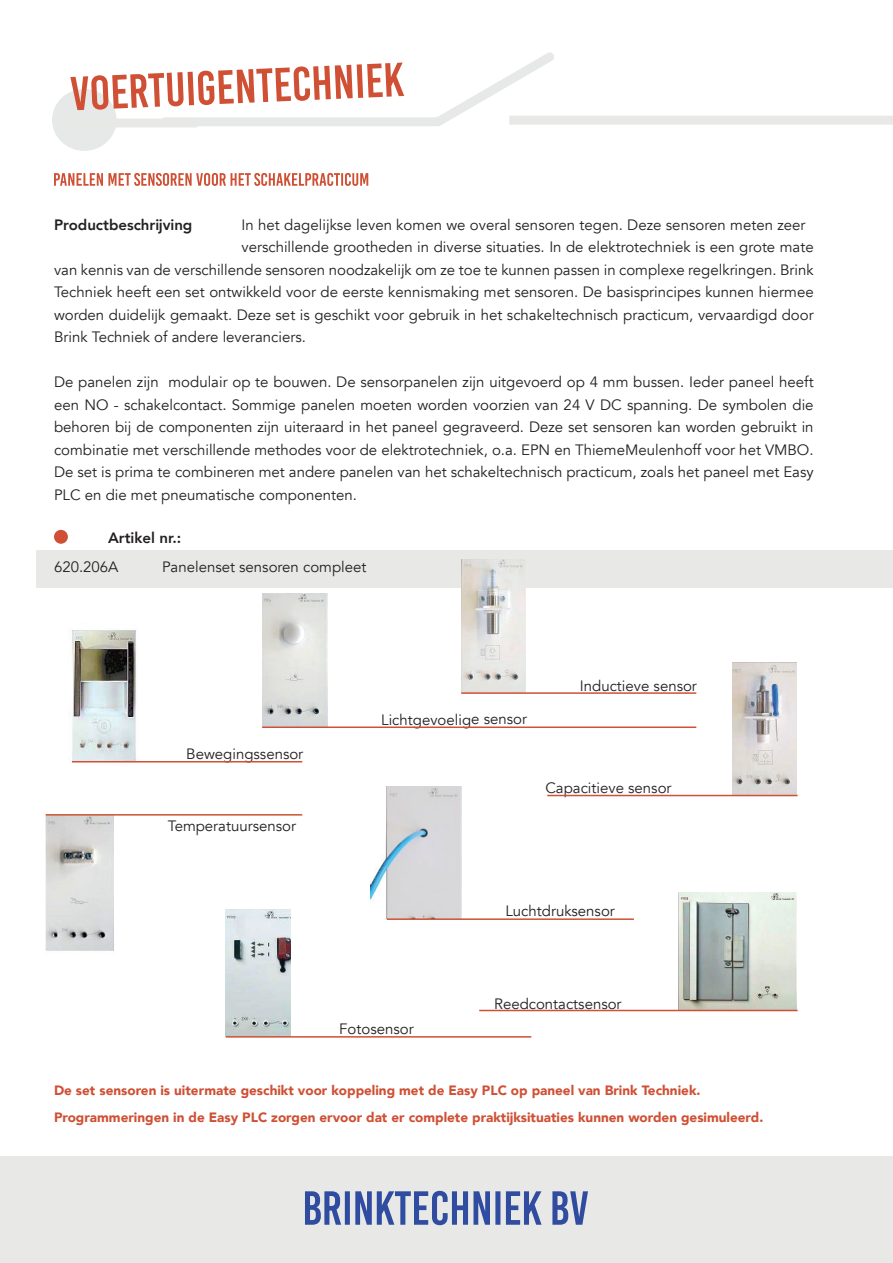
<style>
.page{position:relative;width:893px;height:1263px;background:#fff}
.page>*{position:absolute;margin:0;border:0;box-sizing:border-box;transform-origin:0 0}
.t1{font:15px/22.5px "Avenir";color:#231f20;text-align:justify}
.t2{font:800 15px "Avenir";color:#231f20}
.t3{font:900 13.5px/27px "Avenir";color:#cf5034}
</style>
<div class="page">
<div style="left:0;top:1157px;width:893px;height:106px;background:#e8e9e7"></div>
<svg style="left:305px;top:1191px;width:283px;height:34px"></svg>
<div style="left:52px;top:89px;width:65px;height:62px;background:#e7e9e8;border-radius:50%"></div>
<svg style="left:70px;top:52px;width:484px;height:77px"></svg>
<div style="left:509px;top:116px;width:384px;height:9px;background:#e8e9e7"></div>
<div style="left:70px;top:119px;width:127px;height:9px;background:#e8e9e7"></div>
<div style="left:37px;top:551px;width:856px;height:37px;background:#e8e9e7"></div>
<svg style="left:54px;top:173px;width:314px;height:13px"></svg>
<img style="left:72px;top:630px;width:65px;height:131px">
<hr style="left:72px;top:761px;width:230px;height:1px;background:#cf5034">
<img style="left:461px;top:559px;width:65px;height:133px">
<img style="left:263px;top:594px;width:64px;height:132px">
<img style="left:733px;top:662px;width:64px;height:133px">
<hr style="left:262px;top:726px;width:434px;height:2px;background:#cf5034">
<hr style="left:461px;top:692px;width:235px;height:2px;background:#cf5034">
<hr style="left:547px;top:795px;width:251px;height:1px;background:#cf5034">
<img style="left:46px;top:815px;width:68px;height:136px">
<hr style="left:46px;top:814px;width:256px;height:1px;background:#cf5034">
<img style="left:371px;top:786px;width:90px;height:132px">
<hr style="left:387px;top:918px;width:247px;height:2px;background:#cf5034">
<img style="left:226px;top:909px;width:65px;height:127px">
<img style="left:678px;top:892px;width:119px;height:118px">
<hr style="left:479px;top:1010px;width:319px;height:1px;background:#cf5034">
<hr style="left:226px;top:1036px;width:305px;height:1px;background:#cf5034">
<div style="left:54px;top:530px;width:14px;height:14px;background:#cf5034;border-radius:50%"></div>
<p class="t2" style="left:54px;top:213px;width:140px">Productbeschrĳving</p>
<p class="t1" style="left:242px;top:214px;width:566px">In het dagelijkse leven komen we overal sensoren tegen. Deze sensoren meten zeer</p>
<p class="t1" style="left:242px;top:236px;width:574px">verschillende grootheden in diverse situaties. In de elektrotechniek is een grote mate</p>
<p class="t1" style="left:54px;top:259px;width:761px">van kennis van de verschillende sensoren noodzakelijk om ze toe te kunnen passen in complexe regelkringen. Brink</p>
<p class="t1" style="left:54px;top:281px;width:761px">Techniek heeft een set ontwikkeld voor de eerste kennismaking met sensoren. De basisprincipes kunnen hiermee</p>
<p class="t1" style="left:54px;top:304px;width:761px">worden duidelijk gemaakt. Deze set is geschikt voor gebruik in het schakeltechnisch practicum, vervaardigd door</p>
<p class="t1" style="left:54px;top:326px;width:253px">Brink Techniek of andere leveranciers.</p>
<p class="t1" style="left:54px;top:371px;width:761px">De panelen zijn modulair op te bouwen. De sensorpanelen zijn uitgevoerd op 4 mm bussen. Ieder paneel heeft een NO - schakelcontact. Sommige panelen moeten worden voorzien van 24 V DC spanning. De symbolen die behoren bij de componenten zijn uiteraard in het paneel gegraveerd. Deze set sensoren kan worden gebruikt in combinatie met verschillende methodes voor de elektrotechniek, o.a. EPN en ThiemeMeulenhoff voor het VMBO.<br>De set is prima te combineren met andere panelen van het schakeltechnisch practicum, zoals het paneel met Easy PLC en die met pneumatische componenten.</p>
<p class="t2" style="left:108px;top:526px;width:75px">Artikel nr.:</p>
<p class="t1" style="left:54px;top:555px;width:66px">620.206A</p>
<p class="t1" style="left:162px;top:555px;width:206px">Panelenset sensoren compleet</p>
<p class="t1" style="left:186px;top:743px;width:118px">Bewegingssensor</p>
<p class="t1" style="left:168px;top:814px;width:130px">Temperatuursensor</p>
<p class="t1" style="left:381px;top:710px;width:147px;rotate:-1deg">Lichtgevoelige sensor</p>
<p class="t1" style="left:580px;top:675px;width:119px">Inductieve sensor</p>
<p class="t1" style="left:545px;top:777px;width:128px">Capacitieve sensor</p>
<p class="t1" style="left:505px;top:900px;width:111px">Luchtdruksensor</p>
<p class="t1" style="left:339px;top:1018px;width:76px">Fotosensor</p>
<p class="t1" style="left:494px;top:993px;width:129px">Reedcontactsensor</p>
<p class="t3" style="left:54px;top:1077px;width:711px">De set sensoren is uitermate geschikt voor koppeling met de Easy PLC op paneel van Brink Techniek.<br>Programmeringen in de Easy PLC zorgen ervoor dat er complete praktĳksituaties kunnen worden gesimuleerd.</p>
</div>
